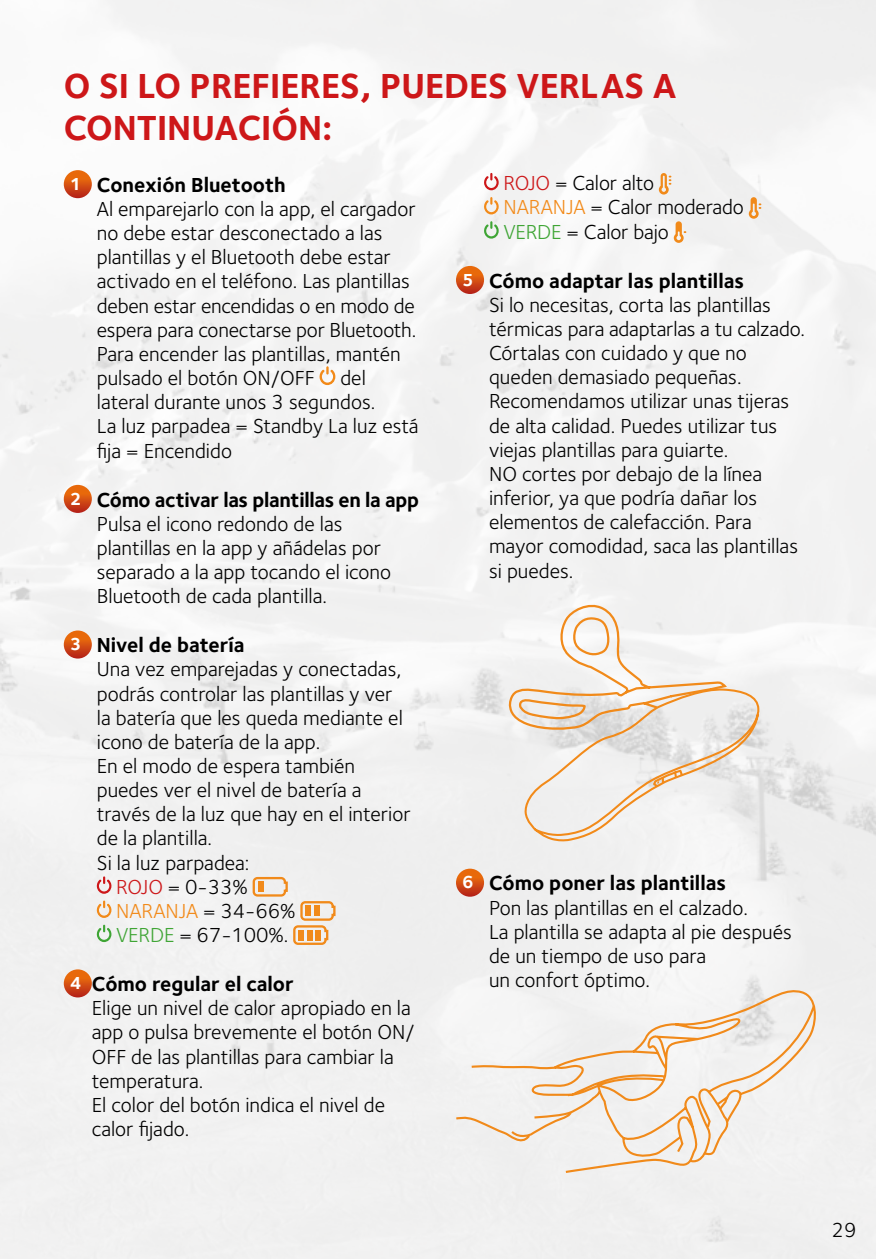
<style>
.page{position:relative;width:876px;height:1259px;background:#fff}
.page>*{position:absolute;margin:0;border:0;box-sizing:border-box;transform-origin:0 0}
.t1{font:700 36px/41.4px "Foundry Sterling";color:#cd1719}
.t2{font:21px/24px "Foundry Sterling";color:#000}
.t3{font:700 21px "Foundry Sterling";color:#000}
.t4{font:21px "Foundry Sterling";letter-spacing:-.005em;color:#f28a19}
.s1{font-weight:700;font-size:18px;color:#fff}
.s2{font-weight:700}
.s3{font-size:18px;color:#fff}
.s4{color:#cd1719}
.s5{color:#000}
.s6{color:#3fa535}
.s7{color:#f28a19}
</style>
<div class="page">
<img style="left:0;top:0;width:876px;height:1259px">
<img style="left:0;top:823px;width:1px;height:436px">
<svg style="left:64px;top:170px;width:28px;height:28px"></svg>
<svg style="left:319px;top:366px;width:16px;height:19px"></svg>
<svg style="left:64px;top:485px;width:28px;height:28px"></svg>
<svg style="left:64px;top:630px;width:28px;height:28px"></svg>
<svg style="left:97px;top:876px;width:14px;height:18px"></svg>
<svg style="left:97px;top:900px;width:14px;height:18px"></svg>
<svg style="left:97px;top:924px;width:14px;height:18px"></svg>
<svg style="left:251px;top:876px;width:86px;height:70px"></svg>
<div style="left:315px;top:929px;width:6px;height:11px;background:#f18a1a"></div>
<div style="left:307px;top:929px;width:5px;height:11px;background:#f18a1a"></div>
<div style="left:298px;top:929px;width:6px;height:11px;background:#f18a1a"></div>
<svg style="left:64px;top:969px;width:28px;height:28px"></svg>
<svg style="left:484px;top:173px;width:15px;height:18px"></svg>
<svg style="left:659px;top:173px;width:12px;height:21px"></svg>
<svg style="left:484px;top:197px;width:15px;height:18px"></svg>
<svg style="left:749px;top:197px;width:12px;height:22px"></svg>
<svg style="left:484px;top:221px;width:15px;height:18px"></svg>
<svg style="left:674px;top:221px;width:12px;height:22px"></svg>
<div style="left:456px;top:266px;width:28px;height:28px;background:linear-gradient(to bottom,#f57c09,#b9291a);border-radius:14px"></div>
<svg style="left:507px;top:601px;width:254px;height:242px"></svg>
<svg style="left:456px;top:868px;width:28px;height:28px"></svg>
<svg style="left:454px;top:987px;width:366px;height:187px"></svg>
<h1 class="t1" style="left:64px;top:67px;width:614px">O SI LO PREFIERES, PUEDES VERLAS A<br>CONTINUACIÓN:</h1>
<p class="t2" style="left:97px;top:173px;width:323px;text-indent:-27px"><span class="s1">1</span> <span class="s2">Conexión Bluetooth<br></span>Al emparejarlo con la app, el cargador no debe estar desconectado a las plantillas y el Bluetooth debe estar activado en el teléfono. Las plantillas deben estar encendidas o en modo de espera para conectarse por Bluetooth.<br>Para encender las plantillas, mantén pulsado el botón ON/OFF del lateral durante unos 3 segundos.<br>La luz parpadea = Standby La luz está fija = Encendido</p>
<p class="t2" style="left:97px;top:488px;width:324px;text-indent:-27px"><span class="s1">2</span> <span class="s2">Cómo activar las plantillas en la app<br></span>Pulsa el icono redondo de las plantillas en la app y añádelas por separado a la app tocando el icono<br>Bluetooth de cada plantilla.</p>
<p class="t3" style="left:70px;top:632px;width:176px"><span class="s3">3</span> Nivel de batería</p>
<p class="t2" style="left:97px;top:657px;width:306px">Una vez emparejadas y conectadas,</p>
<p class="t2" style="left:97px;top:681px;width:297px">podrás controlar las plantillas y ver</p>
<p class="t2" style="left:97px;top:706px;width:308px">la batería que les queda mediante el</p>
<p class="t2" style="left:97px;top:730px;width:225px">icono de batería de la app.</p>
<p class="t2" style="left:97px;top:754px;width:260px">En el modo de espera también</p>
<p class="t2" style="left:97px;top:778px;width:266px">puedes ver el nivel de batería a</p>
<p class="t2" style="left:97px;top:802px;width:315px">través de la luz que hay en el interior</p>
<p class="t2" style="left:97px;top:826px;width:117px">de la plantilla.</p>
<p class="t2" style="left:97px;top:850px;width:154px">Si la luz parpadea:</p>
<p class="t2" style="left:116px;top:875px;width:133px"><span class="s4">ROJO</span> = 0-33%</p>
<p class="t4" style="left:116px;top:898px;width:181px">NARANJA <span class="s5">= 34-66%</span></p>
<p class="t2" style="left:116px;top:923px;width:174px"><span class="s6">VERDE</span> = 67-100%.</p>
<p class="t2" style="left:92px;top:972px;width:324px;text-indent:-22px"><span class="s1">4</span> <span class="s2">Cómo regular el calor<br></span>Elige un nivel de calor apropiado en la app o pulsa brevemente el botón ON/<br>OFF de las plantillas para cambiar la temperatura.<br>El color del botón indica el nivel de calor fijado.</p>
<p class="t2" style="left:503px;top:171px;width:242px"><span class="s4">ROJO</span> = Calor alto<br><span class="s7">NARANJA</span> = Calor moderado<br><span class="s6">VERDE</span> = Calor bajo</p>
<p class="t2" style="left:489px;top:269px;width:318px;text-indent:-27px"><span class="s1">5</span> <span class="s2">Cómo adaptar las plantillas<br></span>Si lo necesitas, corta las plantillas térmicas para adaptarlas a tu calzado.<br>Córtalas con cuidado y que no queden demasiado pequeñas.<br>Recomendamos utilizar unas tijeras de alta calidad. Puedes utilizar tus viejas plantillas para guiarte.<br>NO cortes por debajo de la línea inferior, ya que podría dañar los elementos de calefacción. Para mayor comodidad, saca las plantillas si puedes.</p>
<p class="t2" style="left:489px;top:871px;width:304px;text-indent:-27px"><span class="s1">6</span> <span class="s2">Cómo poner las plantillas<br></span>Pon las plantillas en el calzado.<br>La plantilla se adapta al pie después de un tiempo de uso para<br>un confort óptimo.</p>
<p class="t2" style="left:832px;top:1218px;width:26px">29</p>
</div>
